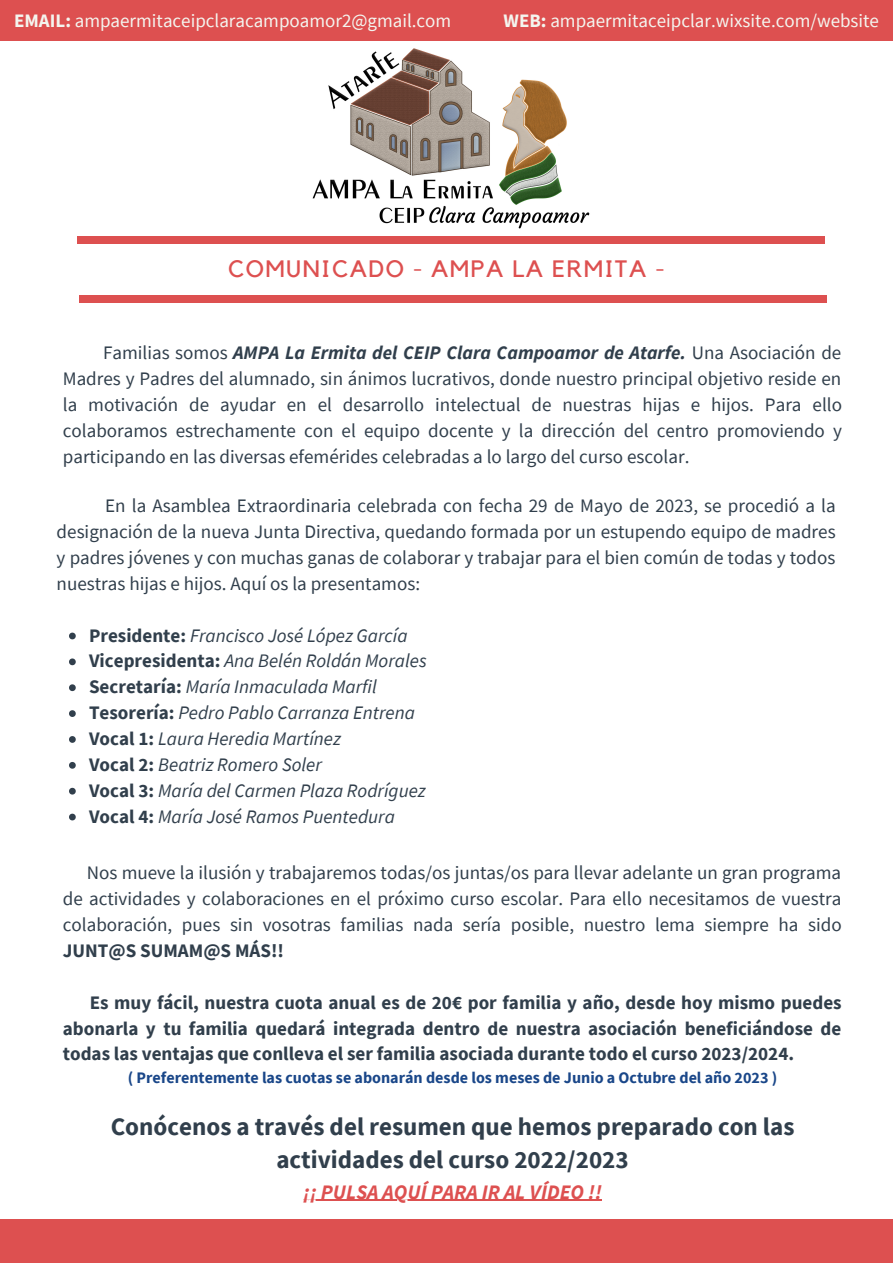
<style>
.page{position:relative;width:893px;height:1264px;background:#fff}
.page>*{position:absolute;margin:0;border:0;box-sizing:border-box;transform-origin:0 0}
.t1{font:700 25.05px/33.8px "Source Sans Pro";color:#313f4c;text-align:center}
.t2{font:23.7px "Kollektif";letter-spacing:.06em;color:#dd5050}
.t3{font:italic 700 20.55px "Source Sans Pro";color:#dd5050}
.t4{font:19.05px/25.8px "Source Sans Pro";color:#313f4c;text-align:justify}
.t5{font:italic 19.05px "Source Sans Pro";color:#313f4c}
.t6{font:700 19.05px/25.8px "Source Sans Pro";color:#313f4c;text-align:justify}
.t7{font:19.05px "Source Sans Pro";color:#f4f5ef}
.t8{font:700 16.05px "Source Sans Pro";color:#1a4789}
.s1{font-weight:700}
.s2{font-weight:700;font-style:italic}
.s3{font-weight:700;font-style:normal}
</style>
<div class="page">
<div style="left:0;top:0;width:892px;height:40px;background:#dd5050"></div>
<div style="left:77px;top:236px;width:748px;height:7px;background:#dd5050"></div>
<div style="left:79px;top:295px;width:747px;height:7px;background:#dd5050"></div>
<div style="left:0;top:1219px;width:892px;height:43px;background:#dd5050"></div>
<img style="left:312px;top:48px;width:278px;height:181px">
<svg style="left:69px;top:632px;width:7px;height:7px"></svg>
<svg style="left:69px;top:658px;width:7px;height:7px"></svg>
<svg style="left:69px;top:684px;width:7px;height:7px"></svg>
<svg style="left:69px;top:710px;width:7px;height:7px"></svg>
<svg style="left:69px;top:736px;width:7px;height:6px"></svg>
<svg style="left:69px;top:762px;width:7px;height:6px"></svg>
<svg style="left:69px;top:787px;width:7px;height:7px"></svg>
<svg style="left:69px;top:813px;width:7px;height:7px"></svg>
<hr style="left:303px;top:1199px;width:298px;height:1px;background:#dd5050">
<p class="t7" style="left:14px;top:9px;width:439px"><span class="s1">EMAIL:</span> ampaermitaceipclaracampoamor2@gmail.com</p>
<p class="t7" style="left:503px;top:9px;width:377px"><span class="s1">WEB:</span> ampaermitaceipclar.wixsite.com/website</p>
<p class="t2" style="left:228px;top:258px;width:438px">COMUNICADO - AMPA LA ERMITA -</p>
<p class="t4" style="left:63px;top:339px;width:780px;text-indent:40px">Familias somos <span class="s2">AMPA La Ermita del CEIP Clara Campoamor de Atarfe.</span> Una Asociación de Madres y Padres del alumnado, sin ánimos lucrativos, donde nuestro principal objetivo reside en la motivación de ayudar en el desarrollo intelectual de nuestras hijas e hijos. Para ello colaboramos estrechamente con el equipo docente y la dirección del centro promoviendo y participando en las diversas efemérides celebradas a lo largo del curso escolar.</p>
<p class="t4" style="left:57px;top:492px;width:780px;text-indent:48px">En la Asamblea Extraordinaria celebrada con fecha 29 de Mayo de 2023, se procedió a la designación de la nueva Junta Directiva, quedando formada por un estupendo equipo de madres y padres jóvenes y con muchas ganas de colaborar y trabajar para el bien común de todas y todos nuestras hijas e hijos. Aquí os la presentamos:</p>
<p class="t5" style="left:89px;top:623px;width:320px"><span class="s3">Presidente:</span> Francisco José López García</p>
<p class="t5" style="left:89px;top:648px;width:339px"><span class="s3">Vicepresidenta:</span> Ana Belén Roldán Morales</p>
<p class="t5" style="left:89px;top:674px;width:289px"><span class="s3">Secretaría:</span> María Inmaculada Marfil</p>
<p class="t5" style="left:89px;top:700px;width:327px"><span class="s3">Tesorería:</span> Pedro Pablo Carranza Entrena</p>
<p class="t5" style="left:89px;top:726px;width:253px"><span class="s3">Vocal 1:</span> Laura Heredia Martínez</p>
<p class="t5" style="left:89px;top:752px;width:234px"><span class="s3">Vocal 2:</span> Beatriz Romero Soler</p>
<p class="t5" style="left:89px;top:778px;width:338px"><span class="s3">Vocal 3:</span> María del Carmen Plaza Rodríguez</p>
<p class="t5" style="left:89px;top:804px;width:307px"><span class="s3">Vocal 4:</span> María José Ramos Puentedura</p>
<p class="t4" style="left:63px;top:859px;width:780px;text-indent:24px">Nos mueve la ilusión y trabajaremos todas/os juntas/os para llevar adelante un gran programa de actividades y colaboraciones en el próximo curso escolar. Para ello necesitamos de vuestra colaboración, pues sin vosotras familias nada sería posible, nuestro lema siempre ha sido <span class="s1">JUNT@S SUMAM@S MÁS!!</span></p>
<p class="t6" style="left:63px;top:988px;width:780px;text-indent:27px">Es muy fácil, nuestra cuota anual es de 20€ por familia y año, desde hoy mismo puedes abonarla y tu familia quedará integrada dentro de nuestra asociación beneficiándose de todas las ventajas que conlleva el ser familia asociada durante todo el curso 2023/2024.</p>
<p class="t8" style="left:128px;top:1067px;width:650px">( Preferentemente las cuotas se abonarán desde los meses de Junio a Octubre del año 2023 )</p>
<p class="t1" style="left:111px;top:1108px;width:685px">Conócenos a través del resumen que hemos preparado con las actividades del curso 2022/2023</p>
<p class="t3" style="left:303px;top:1178px;width:300px">¡¡ PULSA AQUÍ PARA IR AL VÍDEO !!</p>
</div>
